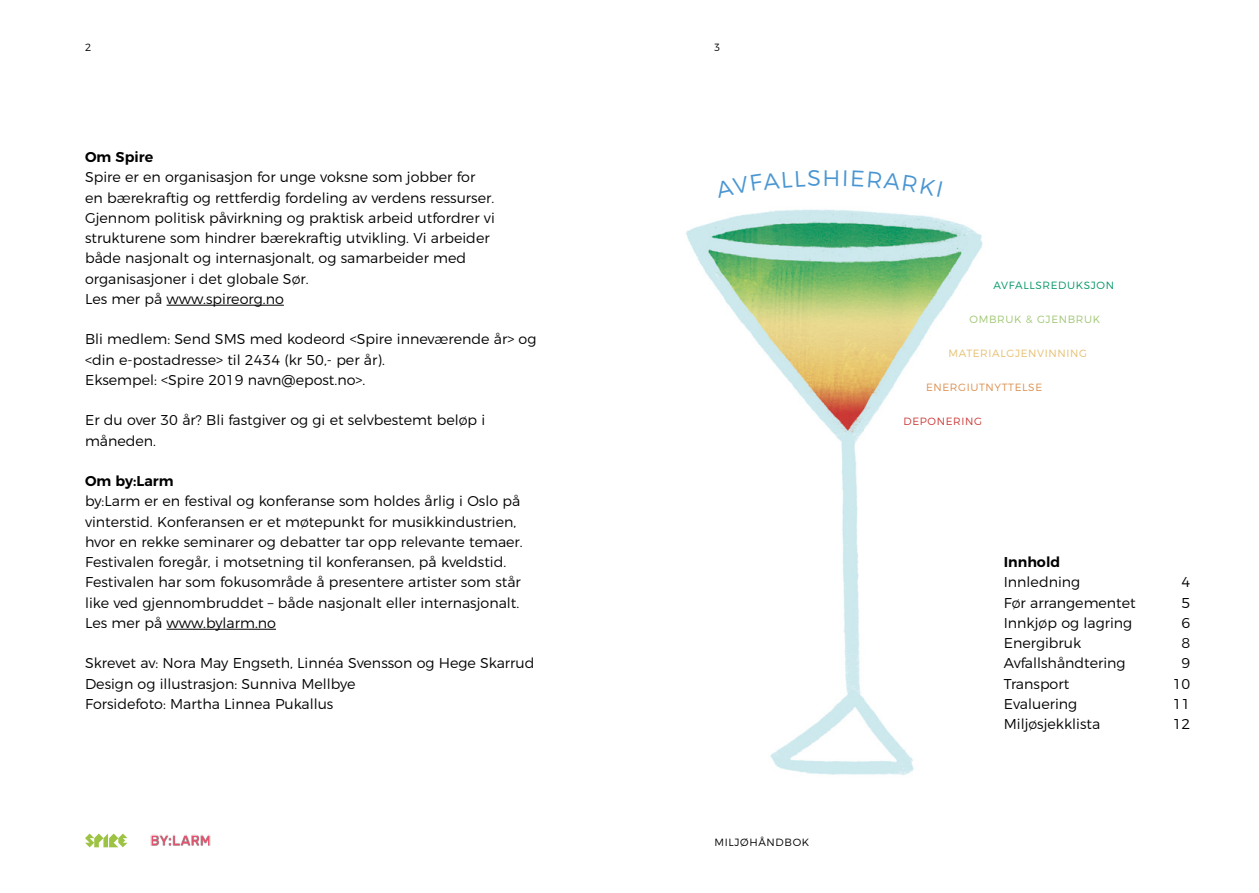
<style>
.page{position:relative;width:1259px;height:893px;background:#fff}
.page>*{position:absolute;margin:0;border:0;box-sizing:border-box;transform-origin:0 0}
.t1{font:300 22.5px "Montserrat";color:#4a96d2}
.t2{font:300 14.25px/20.2px "Montserrat";color:#000}
.t3{font:600 14.25px "Montserrat";color:#000}
.t4{font:300 10.5px "Montserrat";letter-spacing:.06em;color:#e5be6e}
.t5{font:300 10.5px "Montserrat";letter-spacing:.06em;color:#009662}
.t6{font:300 10.5px "Montserrat";letter-spacing:.06em;color:#db8e4f}
.t7{font:300 10.5px "Montserrat";letter-spacing:.06em;color:#9fc672}
.t8{font:300 10.5px "Montserrat";letter-spacing:.06em;color:#000}
.t9{font:300 10.5px "Montserrat";letter-spacing:.06em;color:#ca3936}
</style>
<div class="page">
<svg style="left:85px;top:833px;width:42px;height:14px"></svg>
<img style="left:150px;top:835px;width:61px;height:11px">
<img style="left:686px;top:209px;width:297px;height:566px">
<hr style="left:166px;top:305px;width:118px;height:1px;background:#000">
<hr style="left:166px;top:629px;width:110px;height:1px;background:#000">
<p class="t8" style="left:85px;top:39px;width:8px">2</p>
<p class="t8" style="left:714px;top:39px;width:7px">3</p>
<p class="t3" style="left:85px;top:145px;width:70px">Om Spire</p>
<p class="t2" style="left:85px;top:166px;width:411px">Spire er en organisasjon for unge voksne som jobber for en bærekraftig og rettferdig fordeling av verdens ressurser.<br>Gjennom politisk påvirkning og praktisk arbeid utfordrer vi strukturene som hindrer bærekraftig utvikling. Vi arbeider både nasjonalt og internasjonalt, og samarbeider med organisasjoner i det globale Sør.<br>Les mer på www.spireorg.no</p>
<p class="t2" style="left:85px;top:328px;width:453px">Bli medlem: Send SMS med kodeord &lt;Spire inneværende år&gt; og &lt;din e-postadresse&gt; til 2434 (kr 50,- per år).<br>Eksempel: &lt;Spire 2019 navn@epost.no&gt;.</p>
<p class="t2" style="left:85px;top:409px;width:402px">Er du over 30 år? Bli fastgiver og gi et selvbestemt beløp i måneden.</p>
<p class="t3" style="left:85px;top:469px;width:90px">Om by:Larm</p>
<p class="t2" style="left:85px;top:490px;width:439px">by:Larm er en festival og konferanse som holdes årlig i Oslo på vinterstid. Konferansen er et møtepunkt for musikkindustrien, hvor en rekke seminarer og debatter tar opp relevante temaer.<br>Festivalen foregår, i motsetning til konferansen, på kveldstid.<br>Festivalen har som fokusområde å presentere artister som står like ved gjennombruddet – både nasjonalt eller internasjonalt.<br>Les mer på www.bylarm.no</p>
<p class="t2" style="left:85px;top:652px;width:451px">Skrevet av: Nora May Engseth, Linnéa Svensson og Hege Skarrud<br>Design og illustrasjon: Sunniva Mellbye<br>Forsidefoto: Martha Linnea Pukallus</p>
<h1 class="t1" style="left:822px;top:160px;width:20px">H</h1>
<p class="t8" style="left:714px;top:834px;width:96px">MILJØHÅNDBOK</p>
<p class="t5" style="left:993px;top:277px;width:122px">AVFALLSREDUKSJON</p>
<p class="t7" style="left:969px;top:311px;width:132px">OMBRUK &amp; GJENBRUK</p>
<p class="t4" style="left:948px;top:345px;width:140px">MATERIALGJENVINNING</p>
<p class="t6" style="left:926px;top:379px;width:118px">ENERGIUTNYTTELSE</p>
<p class="t9" style="left:903px;top:413px;width:80px">DEPONERING</p>
<p class="t3" style="left:1003px;top:550px;width:58px">Innhold</p>
<p class="t2" style="left:1003px;top:571px;width:78px">Innledning</p>
<p class="t2" style="left:1181px;top:571px;width:10px">4</p>
<p class="t2" style="left:1003px;top:591px;width:133px">Før arrangementet</p>
<p class="t2" style="left:1181px;top:591px;width:10px">5</p>
<p class="t2" style="left:1003px;top:611px;width:130px">Innkjøp og lagring</p>
<p class="t2" style="left:1181px;top:611px;width:10px">6</p>
<p class="t2" style="left:1003px;top:632px;width:79px">Energibruk</p>
<p class="t2" style="left:1181px;top:632px;width:10px">8</p>
<p class="t2" style="left:1003px;top:652px;width:123px">Avfallshåndtering</p>
<p class="t2" style="left:1181px;top:652px;width:10px">9</p>
<p class="t2" style="left:1003px;top:672px;width:67px">Transport</p>
<p class="t2" style="left:1172px;top:672px;width:19px">10</p>
<p class="t2" style="left:1003px;top:692px;width:75px">Evaluering</p>
<p class="t2" style="left:1172px;top:692px;width:19px">11</p>
<p class="t2" style="left:1003px;top:713px;width:98px">Miljøsjekklista</p>
<p class="t2" style="left:1172px;top:713px;width:19px">12</p>
</div>
